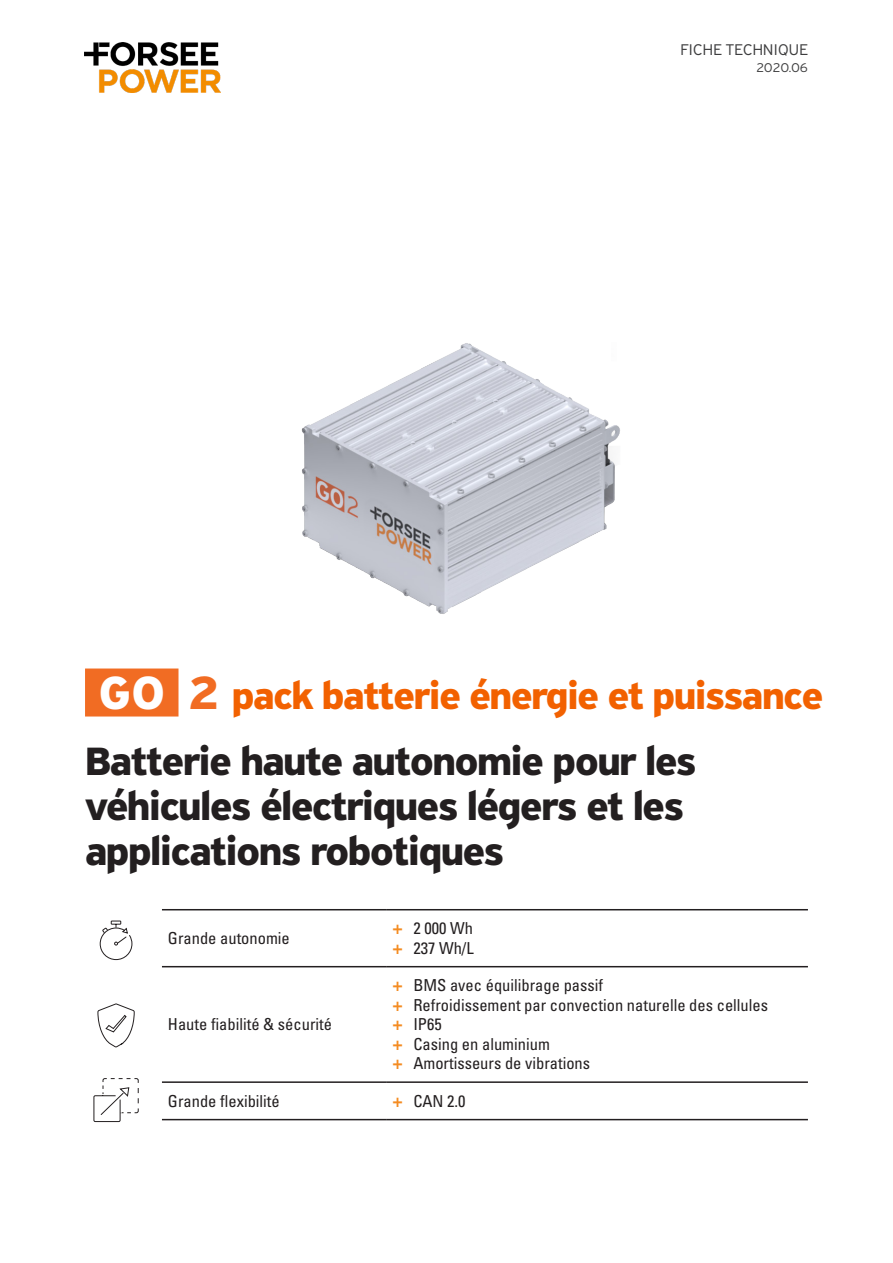
<style>
.page{position:relative;width:893px;height:1263px;background:#fff}
.page>*{position:absolute;margin:0;border:0;box-sizing:border-box;transform-origin:0 0}
.t1{font:700 42px/45px "PF Highway Sans Pro";letter-spacing:-.04em;color:#231f20}
.t2{font:700 40.5px "PF Highway Sans Pro";letter-spacing:-.04em;color:#f26100}
.t3{font:condensed 16.5px "Univers LT Std";color:#231f20}
.t4{font:300 16.5px "PF Highway Sans Pro";letter-spacing:.02em;color:#3e3e3f}
.t5{font:300 13.5px "PF Highway Sans Pro";color:#3e3e3f}
.s1{font-size:49.5px;color:#fff}
.s2{font-size:49.5px;color:#f16c23}
</style>
<div class="page">
<div style="left:85px;top:668px;width:93px;height:48px;background:#f16c23"></div>
<img style="left:85px;top:42px;width:136px;height:51px">
<hr style="left:162px;top:966px;width:224px;height:1px;background:#231f20">
<hr style="left:386px;top:966px;width:422px;height:1px;background:#231f20">
<hr style="left:162px;top:1081px;width:224px;height:2px;background:#231f20">
<hr style="left:386px;top:1081px;width:422px;height:2px;background:#231f20">
<hr style="left:162px;top:1119px;width:224px;height:1px;background:#231f20">
<hr style="left:386px;top:1119px;width:422px;height:1px;background:#231f20">
<hr style="left:162px;top:909px;width:224px;height:1px;background:#231f20">
<hr style="left:386px;top:909px;width:422px;height:1px;background:#231f20">
<svg style="left:97px;top:1003px;width:38px;height:45px"></svg>
<svg style="left:93px;top:1078px;width:46px;height:44px"></svg>
<img style="left:301px;top:343px;width:319px;height:271px">
<svg style="left:99px;top:920px;width:34px;height:40px"></svg>
<p class="t4" style="left:680px;top:40px;width:129px">FICHE TECHNIQUE</p>
<p class="t5" style="left:756px;top:59px;width:53px">2020.06</p>
<p class="t2" style="left:99px;top:672px;width:726px"><span class="s1">GO</span> <span class="s2">2</span> pack batterie énergie et puissance</p>
<p class="t1" style="left:85px;top:740px;width:613px">Batterie haute autonomie pour les véhicules électriques légers et les applications robotiques</p>
<p class="t3" style="left:168px;top:928px;width:123px">Grande autonomie</p>
<p class="t3" style="left:168px;top:1014px;width:166px">Haute fiabilité &amp; sécurité</p>
<p class="t3" style="left:413px;top:918px;width:61px">2 000 Wh</p>
<p class="t3" style="left:413px;top:937px;width:62px">237 Wh/L</p>
<p class="t3" style="left:413px;top:975px;width:191px">BMS avec équilibrage passif</p>
<p class="t3" style="left:413px;top:994px;width:356px">Refroidissement par convection naturelle des cellules</p>
<p class="t3" style="left:413px;top:1014px;width:30px">IP65</p>
<p class="t3" style="left:413px;top:1033px;width:138px">Casing en aluminium</p>
<p class="t3" style="left:413px;top:1053px;width:178px">Amortisseurs de vibrations</p>
<p class="t3" style="left:168px;top:1090px;width:113px">Grande flexibilité</p>
<p class="t3" style="left:413px;top:1090px;width:54px">CAN 2.0</p>
</div>
